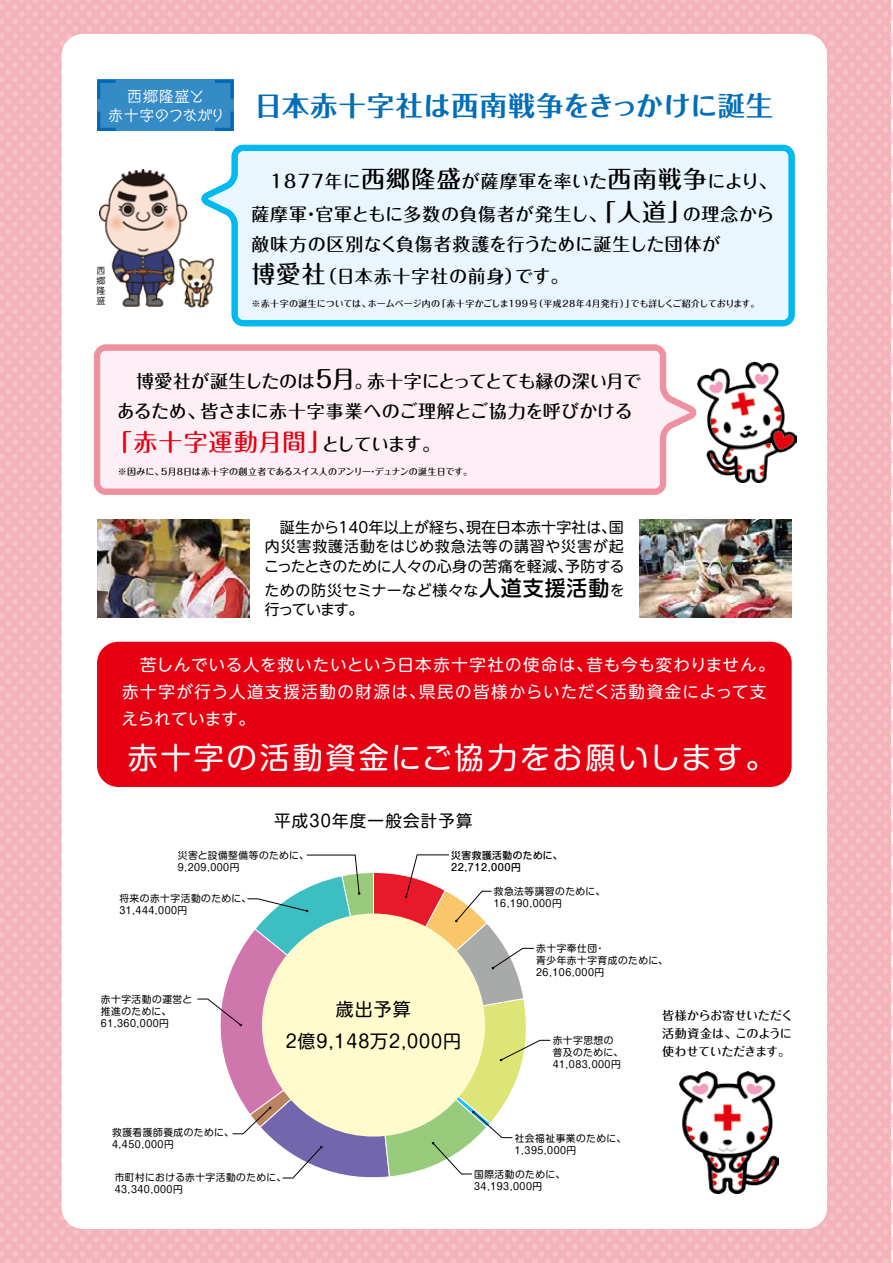
<style>
.page{position:relative;width:893px;height:1263px;background:#fff}
.page>*{position:absolute;margin:0;border:0;box-sizing:border-box;transform-origin:0 0}
.t1{font:30px "Shin M Go Pro";letter-spacing:.1em;color:#fff}
.t2{font:700 27px "Folk Pro";letter-spacing:.04em;color:#036eb8}
.t3{font:500 24px "Maru Fo Pro";letter-spacing:.05em;color:#e60012}
.t4{font:500 24px "Maru Fo Pro";letter-spacing:.05em;color:#000}
.t5{font:500 18px/30px "Maru Fo Pro";letter-spacing:.015em;color:#000}
.t6{font:500 18px/33px "Maru Fo Pro";letter-spacing:.04em;color:#000;text-align:right}
.t7{font:18px/31.5px "Shin M Go Pro";letter-spacing:.05em;color:#000;text-align:center}
.t8{font:500 18px "Maru Fo Pro";letter-spacing:.035em;color:#000}
.t9{font:500 18px "Maru Fo Pro";letter-spacing:-.055em;color:#000}
.t10{font:500 18px "Maru Fo Pro";letter-spacing:.045em;color:#000}
.t11{font:16.5px/27px "UD Shin M Go Pro";letter-spacing:.06em;color:#fff}
.t12{font:16.5px/27px "UD Shin M Go Pro";letter-spacing:.09em;color:#fff}
.t13{font:16.5px "Shin M Go Pro";letter-spacing:.075em;color:#000}
.t14{font:15px/24.8px "UD Shin M Go Pro";letter-spacing:.01em;color:#000}
.t15{font:15px "UD Shin M Go Pro";letter-spacing:.06em;color:#000}
.t16{font:15px "New Cinema A Std D";color:#fff}
.t17{font:15px "New Cinema A Std D";letter-spacing:.02em;color:#fff}
.t18{font:500 12px/18px "Maru Fo Pro";letter-spacing:-.015em;color:#000;text-align:justify}
.t19{font:9.75px/12px "Shin M Go Pro";letter-spacing:.05em;color:#000}
.t20{font:500 9.75px/12px "Shin M Go Pro";letter-spacing:.05em;color:#000}
.t21{font:500 9px "Maru Fo Pro";letter-spacing:.005em;color:#000}
.t22{font:500 9px "Maru Fo Pro";letter-spacing:.05em;color:#000}
.t23{font:500 9px "Maru Fo Pro";letter-spacing:-.055em;color:#000}
.t24{font:9px/9.9px "New Cinema A Std D";color:#000;text-align:justify}
.s1{font-size:24px}
.s2{font-weight:500;font-size:21px}
</style>
<div class="page">
<hr style="left:891px;top:0;width:2px;height:1263px;background:#bfbfbf">
<div style="left:0;top:0;width:891px;height:1263px;background:linear-gradient(to right,#f4b7be,#f4b7bd)"></div>
<div style="left:62px;top:34px;width:765px;height:1195px;background:#fff;border-radius:21px"></div>
<img style="left:97px;top:520px;width:153px;height:98px">
<img style="left:639px;top:520px;width:153px;height:98px">
<img style="left:99px;top:170px;width:96px;height:138px">
<svg style="left:195px;top:144px;width:600px;height:183px"></svg>
<svg style="left:94px;top:344px;width:604px;height:151px"></svg>
<img style="left:698px;top:361px;width:98px;height:122px">
<div style="left:97px;top:80px;width:137px;height:51px;background:#358bc6"></div>
<svg style="left:97px;top:80px;width:19px;height:19px"></svg>
<svg style="left:215px;top:80px;width:19px;height:19px"></svg>
<svg style="left:215px;top:111px;width:19px;height:20px"></svg>
<svg style="left:97px;top:111px;width:19px;height:20px"></svg>
<div style="left:97px;top:642px;width:695px;height:145px;background:#e60012;border-radius:21px"></div>
<svg style="left:197px;top:854px;width:354px;height:324px"></svg>
<img style="left:680px;top:1071px;width:98px;height:122px">
<h3 class="t17" style="left:127px;top:85px;width:79px">西郷隆盛と</h3>
<h2 class="t2" style="left:255px;top:83px;width:520px">日本赤十字社は西南戦争をきっかけに誕生</h2>
<h3 class="t16" style="left:108px;top:104px;width:119px">赤十字のつながり</h3>
<p class="t24" style="left:97px;top:265px;width:10px">西郷隆盛</p>
<h3 class="t6" style="left:251px;top:163px;width:527px">　1877年に<span class="s1">西郷隆盛</span>が薩摩軍を率いた<span class="s1">西南戦争</span>により、の理念から</h3>
<h3 class="t4" style="left:617px;top:193px;width:76px">人道」</h3>
<h3 class="t8" style="left:315px;top:200px;width:302px">官軍ともに多数の負傷者が発生し、<span class="s1">「</span></h3>
<h3 class="t5" style="left:251px;top:197px;width:57px">薩摩軍</h3>
<h3 class="t5" style="left:251px;top:227px;width:471px">敵味方の区別なく負傷者救護を行うために誕生した団体が</h3>
<h3 class="t5" style="left:515px;top:259px;width:55px">です。</h3>
<h3 class="t5" style="left:302px;top:197px;width:19px">・</h3>
<h3 class="t4" style="left:251px;top:254px;width:76px">博愛社</h3>
<h3 class="t10" style="left:319px;top:261px;width:206px">（日本赤十字社の前身）</h3>
<p class="t22" style="left:437px;top:296px;width:198px">「赤十字かごしま199 （号 平成28年4月発行）」</p>
<p class="t23" style="left:631px;top:296px;width:130px">でも詳しくご紹介しております。</p>
<p class="t21" style="left:368px;top:296px;width:74px">ホームページ内の</p>
<p class="t21" style="left:251px;top:296px;width:121px">※赤十字の誕生については、</p>
<h3 class="t4" style="left:316px;top:360px;width:42px">5月</h3>
<h3 class="t5" style="left:200px;top:364px;width:434px;text-indent:-83px">　博愛社が誕生したのは<br>皆さまに赤十字事業へのご理解とご協力を呼びかける</h3>
<h3 class="t9" style="left:367px;top:367px;width:276px">赤十字にとってとても縁の深い月で</h3>
<h3 class="t5" style="left:355px;top:364px;width:19px">。</h3>
<h3 class="t5" style="left:117px;top:394px;width:90px">あるため、</h3>
<h3 class="t3" style="left:108px;top:423px;width:225px">「赤十字運動月間」</h3>
<p class="t21" style="left:161px;top:465px;width:313px">5月8日は赤十字の創立者であるスイス人のアンリーデュナンの誕生日です。</p>
<h3 class="t5" style="left:322px;top:427px;width:120px">としています。</h3>
<p class="t21" style="left:118px;top:465px;width:47px">※因みに、</p>
<p class="t21" style="left:368px;top:465px;width:10px">・</p>
<h3 class="t14" style="left:280px;top:514px;width:195px">誕生から140年以上が経ち、</h3>
<h3 class="t15" style="left:265px;top:534px;width:360px">内災害救護活動をはじめ救急法等の講習や災害が起</h3>
<h3 class="t14" style="left:565px;top:553px;width:61px">予防する</h3>
<h3 class="t14" style="left:466px;top:514px;width:159px">現在日本赤十字社は国、</h3>
<h3 class="t14" style="left:264px;top:553px;width:362px">こったときのために人々の心身の苦痛を軽減、<br>ための防災セミナーなど様々な<span class="s2">人道支援活動</span>を</h3>
<h3 class="t14" style="left:265px;top:596px;width:100px">行っています。</h3>
<h3 class="t11" style="left:419px;top:650px;width:349px;text-indent:-279px">苦しんでいる人を救いたいという日本赤十字社の使命は、<br>県民の皆様からいただく活動資金によって支</h3>
<h3 class="t11" style="left:586px;top:650px;width:190px">昔も今も変わりません。</h3>
<h3 class="t12" style="left:121px;top:677px;width:306px">赤十字が行う人道支援活動の財源は、えられています。</h3>
<h1 class="t1" style="left:128px;top:733px;width:649px">赤十字の活動資金にご協力をお願いします。</h1>
<h3 class="t13" style="left:274px;top:807px;width:200px">平成30年度一般会計予算</h3>
<p class="t20" style="left:451px;top:848px;width:113px">災害救護活動のために、<br>22,712,000円</p>
<p class="t19" style="left:494px;top:884px;width:113px">救急法等講習のために、<br>16,190,000円</p>
<p class="t19" style="left:178px;top:848px;width:133px">災害と設備整備等のために、<br>9,209,000円</p>
<p class="t19" style="left:119px;top:891px;width:133px">将来の赤十字活動のために、<br>31,444,000円</p>
<p class="t19" style="left:536px;top:941px;width:133px">赤十字奉仕団<br>青少年赤十字育成のために、<br>26,106,000円</p>
<p class="t19" style="left:595px;top:941px;width:11px">・</p>
<p class="t19" style="left:101px;top:992px;width:93px">赤十字活動の運営と推進のために、<br>61,360,000円</p>
<h3 class="t7" style="left:286px;top:992px;width:177px">歳出予算<br>2億9,148万2,000円</h3>
<p class="t19" style="left:553px;top:1033px;width:72px">赤十字思想の普及のために、<br>41,083,000円</p>
<p class="t19" style="left:112px;top:1125px;width:123px">救護看護師養成のために、<br>4,450,000円</p>
<p class="t19" style="left:115px;top:1170px;width:173px">市町村における赤十字活動のために、<br>43,340,000円</p>
<p class="t19" style="left:515px;top:1131px;width:113px">社会福祉事業のために、<br>1,395,000円</p>
<p class="t19" style="left:474px;top:1167px;width:92px">国際活動のために、<br>34,193,000円</p>
<p class="t18" style="left:662px;top:1005px;width:132px">皆様からお寄せいただく活動資金は、このように使わせていただきます。</p>
</div>
